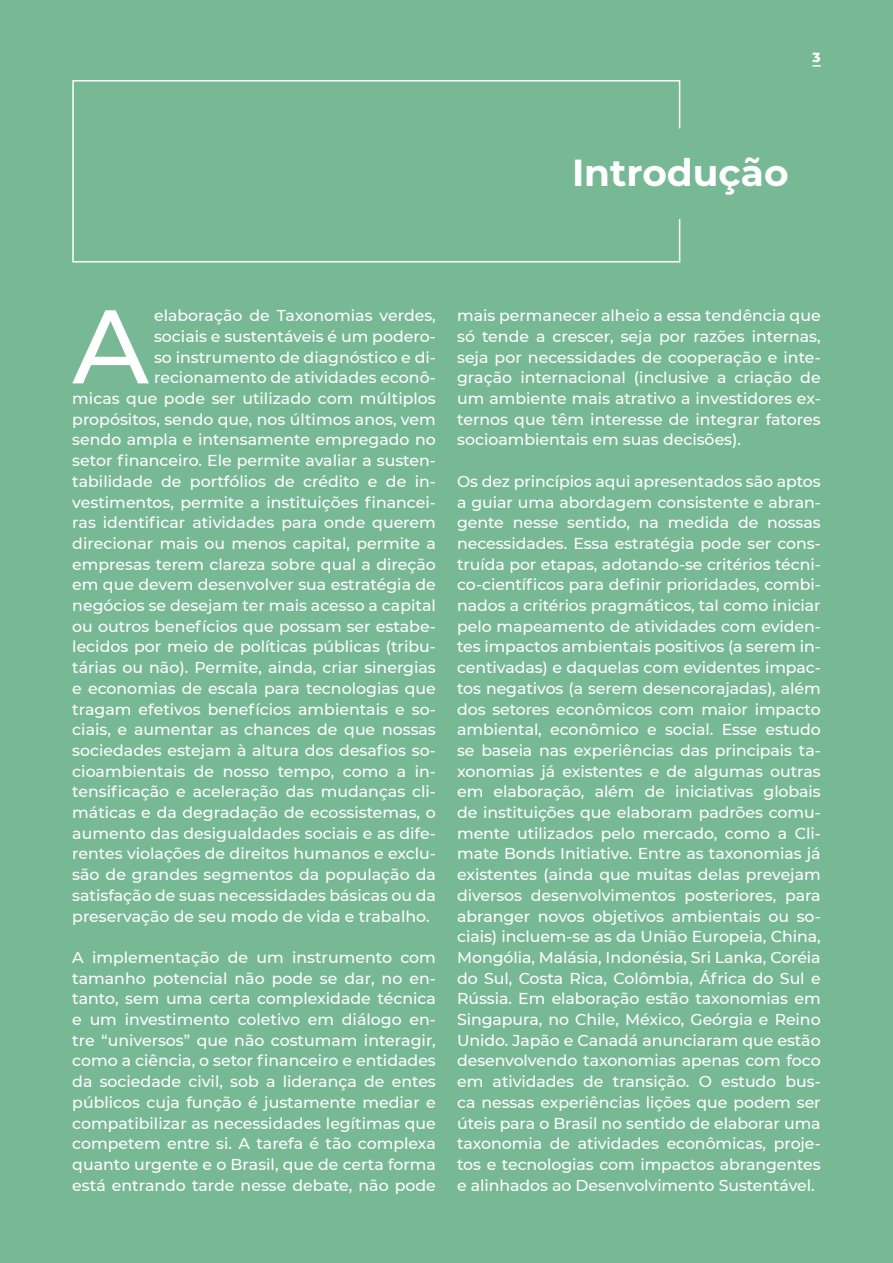
<style>
.page{position:relative;width:893px;height:1263px;background:#78b995}
.page>*{position:absolute;margin:0;border:0;box-sizing:border-box;transform-origin:0 0}
.t1{font:500 104.4px "Montserrat";color:#fff}
.t2{font:700 37.5px "Montserrat";color:#fff}
.t3{font:500 15.75px/20.7px "Montserrat";color:#fff;text-align:justify}
.t4{font:800 13.5px "Montserrat";color:#fff}
</style>
<div class="page">
<svg style="left:72px;top:80px;width:609px;height:183px"></svg>
<svg style="left:812px;top:65px;width:9px;height:2px"></svg>
<p class="t4" style="left:812px;top:47px;width:10px">3</p>
<h2 class="t2" style="left:572px;top:146px;width:218px">Introdução</h2>
<h1 class="t1" style="left:72px;top:273px;width:78px">A</h1>
<p class="t3" style="left:154px;top:305px;width:283px">elaboração de Taxonomias verdes,</p>
<p class="t3" style="left:154px;top:325px;width:283px">sociais e sustentáveis é um podero-</p>
<p class="t3" style="left:154px;top:346px;width:283px">so instrumento de diagnóstico e di-</p>
<p class="t3" style="left:154px;top:367px;width:283px">recionamento de atividades econô-</p>
<p class="t3" style="left:72px;top:387px;width:365px">micas que pode ser utilizado com múltiplos</p>
<p class="t3" style="left:72px;top:408px;width:365px">propósitos, sendo que, nos últimos anos, vem</p>
<p class="t3" style="left:72px;top:429px;width:365px">sendo ampla e intensamente empregado no</p>
<p class="t3" style="left:72px;top:450px;width:365px">setor financeiro. Ele permite avaliar a susten-</p>
<p class="t3" style="left:72px;top:470px;width:365px">tabilidade de portfólios de crédito e de in-</p>
<p class="t3" style="left:72px;top:491px;width:365px">vestimentos, permite a instituições financei-</p>
<p class="t3" style="left:72px;top:512px;width:365px">ras identificar atividades para onde querem</p>
<p class="t3" style="left:72px;top:532px;width:365px">direcionar mais ou menos capital, permite a</p>
<p class="t3" style="left:72px;top:553px;width:365px">empresas terem clareza sobre qual a direção</p>
<p class="t3" style="left:72px;top:574px;width:365px">em que devem desenvolver sua estratégia de</p>
<p class="t3" style="left:72px;top:594px;width:365px">negócios se desejam ter mais acesso a capital</p>
<p class="t3" style="left:72px;top:615px;width:365px">ou outros benefícios que possam ser estabe-</p>
<p class="t3" style="left:72px;top:636px;width:365px">lecidos por meio de políticas públicas (tribu-</p>
<p class="t3" style="left:72px;top:656px;width:365px">tárias ou não). Permite, ainda, criar sinergias</p>
<p class="t3" style="left:72px;top:677px;width:365px">e economias de escala para tecnologias que</p>
<p class="t3" style="left:72px;top:698px;width:365px">tragam efetivos benefícios ambientais e so-</p>
<p class="t3" style="left:72px;top:719px;width:365px">ciais, e aumentar as chances de que nossas</p>
<p class="t3" style="left:72px;top:739px;width:365px">sociedades estejam à altura dos desafios so-</p>
<p class="t3" style="left:72px;top:760px;width:365px">cioambientais de nosso tempo, como a in-</p>
<p class="t3" style="left:72px;top:781px;width:365px">tensificação e aceleração das mudanças cli-</p>
<p class="t3" style="left:72px;top:801px;width:365px">máticas e da degradação de ecossistemas, o</p>
<p class="t3" style="left:72px;top:822px;width:365px">aumento das desigualdades sociais e as dife-</p>
<p class="t3" style="left:72px;top:843px;width:365px">rentes violações de direitos humanos e exclu-</p>
<p class="t3" style="left:72px;top:863px;width:365px">são de grandes segmentos da população da</p>
<p class="t3" style="left:72px;top:884px;width:365px">satisfação de suas necessidades básicas ou da</p>
<p class="t3" style="left:72px;top:905px;width:359px">preservação de seu modo de vida e trabalho.</p>
<p class="t3" style="left:72px;top:946px;width:365px">A implementação de um instrumento com tamanho potencial não pode se dar, no en&shy;tanto, sem uma certa complexidade técnica e um investimento coletivo em diálogo en&shy;tre “universos” que não costumam interagir, como a ciência, o setor financeiro e entidades da sociedade civil, sob a liderança de entes públicos cuja função é justamente mediar e compatibilizar as necessidades legítimas que competem entre si. A tarefa é tão complexa quanto urgente e o Brasil, que de certa forma está entrando tarde nesse debate, não pode</p>
<p class="t3" style="left:457px;top:305px;width:365px">mais permanecer alheio a essa tendência que só tende a crescer, seja por razões internas, seja por necessidades de cooperação e inte&shy;gração internacional (inclusive a criação de um ambiente mais atrativo a investidores ex&shy;ternos que têm interesse de integrar fatores socioambientais em suas decisões).</p>
<p class="t3" style="left:457px;top:470px;width:365px">Os dez princípios aqui apresentados são aptos a guiar uma abordagem consistente e abran&shy;gente nesse sentido, na medida de nossas necessidades. Essa estratégia pode ser cons&shy;truída por etapas, adotando-se critérios técni&shy;co-científicos para definir prioridades, combi&shy;nados a critérios pragmáticos, tal como iniciar pelo mapeamento de atividades com eviden&shy;tes impactos ambientais positivos (a serem in&shy;centivadas) e daquelas com evidentes impac&shy;tos negativos (a serem desencorajadas), além dos setores econômicos com maior impacto ambiental, econômico e social. Esse estudo se baseia nas experiências das principais ta&shy;xonomias já existentes e de algumas outras em elaboração, além de iniciativas globais de instituições que elaboram padrões comu&shy;mente utilizados pelo mercado, como a Cli&shy;mate Bonds Initiative. Entre as taxonomias já existentes (ainda que muitas delas prevejam diversos desenvolvimentos posteriores, para abranger novos objetivos ambientais ou so&shy;ciais) incluem-se as da União Europeia, China, Mongólia, Malásia, Indonésia, Sri Lanka, Coréia do Sul, Costa Rica, Colômbia, África do Sul e Rússia. Em elaboração estão taxonomias em Singapura, no Chile, México, Geórgia e Reino Unido. Japão e Canadá anunciaram que estão desenvolvendo taxonomias apenas com foco em atividades de transição. O estudo bus&shy;ca nessas experiências lições que podem ser úteis para o Brasil no sentido de elaborar uma taxonomia de atividades econômicas, proje&shy;tos e tecnologias com impactos abrangentes e alinhados ao Desenvolvimento Sustentável.</p>
</div>
